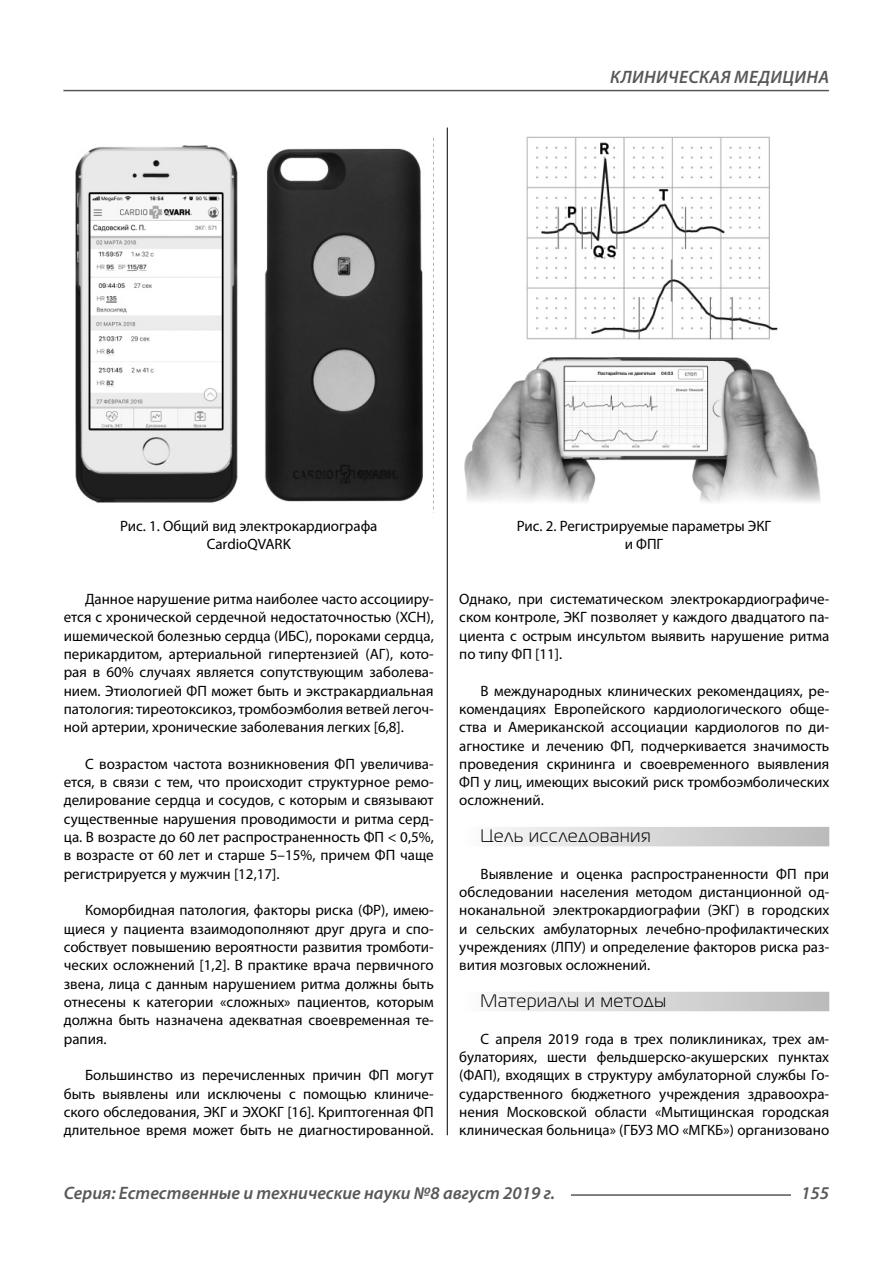
<style>
.page{position:relative;width:893px;height:1263px;background:#fff}
.page>*{position:absolute;margin:0;border:0;box-sizing:border-box;transform-origin:0 0}
.t1{font:italic 600 18px "Myriad Pro";color:#585858}
.t2{font:18px "Magistral C";letter-spacing:.05em;color:#000}
.t3{font:italic 600 18px "Myriad Pro";letter-spacing:.02em;color:#585858}
.t4{font:15px/18.3px "Myriad Pro";color:#000;text-align:justify}
</style>
<div class="page">
<hr style="left:447px;top:128px;width:1px;height:1007px;background:#000">
<div style="left:459px;top:827px;width:370px;height:19px;background:linear-gradient(to right,#fcfcfc,#bababa)"></div>
<div style="left:459px;top:992px;width:370px;height:19px;background:linear-gradient(to right,#fcfcfc,#bababa)"></div>
<img style="left:75px;top:138px;width:359px;height:372px">
<img style="left:464px;top:136px;width:357px;height:367px">
<hr style="left:571px;top:1194px;width:220px;height:2px;background:#585858">
<hr style="left:63px;top:90px;width:766px;height:1px;background:#585858">
<p class="t3" style="left:610px;top:71px;width:220px">КЛИНИЧЕСКАЯ МЕДИЦИНА</p>
<p class="t4" style="left:120px;top:518px;width:259px;text-align:center">Рис. 1. Общий вид электрокардиографа<br>CardioQVARK</p>
<p class="t4" style="left:517px;top:518px;width:256px;text-align:center">Рис. 2. Регистрируемые параметры ЭКГ и ФПГ</p>
<p class="t4" style="left:64px;top:591px;width:371px;text-indent:21px">Данное нарушение ритма наиболее часто ассоцииру&shy;ется с хронической сердечной недостаточностью (ХСН), ишемической болезнью сердца (ИБС), пороками сердца, перикардитом, артериальной гипертензией (АГ), кото&shy;рая в 60% случаях является сопутствующим заболева&shy;нием. Этиологией ФП может быть и экстракардиальная патология: тиреотоксикоз, тромбоэмболия ветвей легоч&shy;ной артерии, хронические заболевания легких [6,8].</p>
<p class="t4" style="left:64px;top:756px;width:371px;text-indent:21px">С возрастом частота возникновения ФП увеличива&shy;ется, в связи с тем, что происходит структурное ремо&shy;делирование сердца и сосудов, с которым и связывают существенные нарушения проводимости и ритма серд&shy;ца. В возрасте до 60 лет распространенность ФП &lt; 0,5%, в возрасте от 60 лет и старше 5–15%, причем ФП чаще регистрируется у мужчин [12,17].</p>
<p class="t4" style="left:64px;top:902px;width:371px;text-indent:21px">Коморбидная патология, факторы риска (ФР), имею&shy;щиеся у пациента взаимодополняют друг друга и спо&shy;собствует повышению вероятности развития тромботи&shy;ческих осложнений [1,2]. В практике врача первичного звена, лица с данным нарушением ритма должны быть отнесены к категории «сложных» пациентов, которым должна быть назначена адекватная своевременная те&shy;рапия.</p>
<p class="t4" style="left:64px;top:1067px;width:371px;text-indent:21px">Большинство из перечисленных причин ФП могут быть выявлены или исключены с помощью клиниче&shy;ского обследования, ЭКГ и ЭХОКГ [16]. Криптогенная ФП длительное время может быть не диагностированной.</p>
<p class="t4" style="left:459px;top:591px;width:371px">Однако, при систематическом электрокардиографиче&shy;ском контроле, ЭКГ позволяет у каждого двадцатого па&shy;циента с острым инсультом выявить нарушение ритма по типу ФП [11].</p>
<p class="t4" style="left:459px;top:683px;width:371px;text-indent:21px">В международных клинических рекомендациях, ре&shy;комендациях Европейского кардиологического обще&shy;ства и Американской ассоциации кардиологов по ди&shy;агностике и лечению ФП, подчеркивается значимость проведения скрининга и своевременного выявления ФП у лиц, имеющих высокий риск тромбоэмболических осложнений.</p>
<p class="t2" style="left:480px;top:829px;width:171px">Цель исследования</p>
<p class="t4" style="left:459px;top:866px;width:371px;text-indent:21px">Выявление и оценка распространенности ФП при обследовании населения методом дистанционной од&shy;ноканальной электрокардиографии (ЭКГ) в городских и сельских амбулаторных лечебно-профилактических учреждениях (ЛПУ) и определение факторов риска раз&shy;вития мозговых осложнений.</p>
<p class="t2" style="left:480px;top:994px;width:187px">Материалы и методы</p>
<p class="t4" style="left:459px;top:1031px;width:371px;text-indent:21px">С апреля 2019 года в трех поликлиниках, трех ам&shy;булаториях, шести фельдшерско-акушерских пунктах (ФАП), входящих в структуру амбулаторной службы Го&shy;сударственного бюджетного учреждения здравоохра&shy;нения Московской области «Мытищинская городская клиническая больница» (ГБУЗ МО «МГКБ») организовано</p>
<p class="t1" style="left:64px;top:1186px;width:493px">Серия: Естественные и технические науки №8 август 2019 г.</p>
<p class="t1" style="left:801px;top:1186px;width:30px">155</p>
</div>
